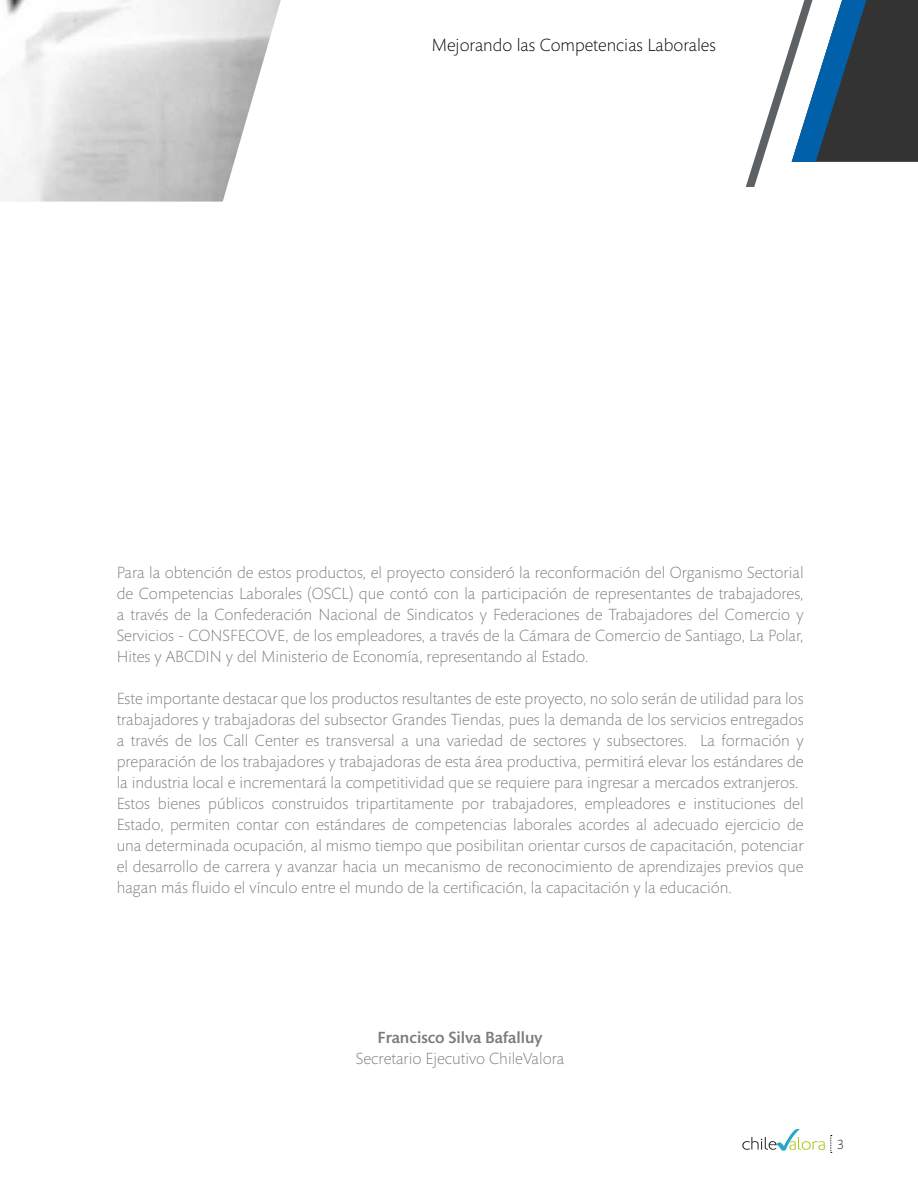
<style>
.page{position:relative;width:918px;height:1188px;background:#fff}
.page>*{position:absolute;margin:0;border:0;box-sizing:border-box;transform-origin:0 0}
.t1{font:300 18px "Mundo Sans Std";color:#000}
.t2{font:300 16.5px/21px "Mundo Sans Std";color:#7b7c7e;text-align:justify}
.t3{font:500 16.5px "Mundo Sans Std";color:#7b7c7e}
.t4{font:300 13.5px "Mundo Sans Std";color:#000}
</style>
<div class="page">
<img style="left:0;top:0;width:281px;height:202px">
<svg style="left:0;top:0;width:225px;height:162px"></svg>
<svg style="left:746px;top:0;width:172px;height:187px"></svg>
<svg style="left:742px;top:1129px;width:90px;height:24px"></svg>
<p class="t1" style="left:432px;top:35px;width:286px">Mejorando las Competencias Laborales</p>
<p class="t2" style="left:117px;top:563px;width:688px">Para la obtención de estos productos, el proyecto consideró la reconformación del Organismo Sectorial de Competencias Laborales (OSCL) que contó con la participación de representantes de trabajadores, a través de la Confederación Nacional de Sindicatos y Federaciones de Trabajadores del Comercio y Servicios - CONSFECOVE, de los empleadores, a través de la Cámara de Comercio de Santiago, La Polar, Hites y ABCDIN y del Ministerio de Economía, representando al Estado.</p>
<p class="t2" style="left:117px;top:689px;width:688px;text-align:left">Este importante destacar que los productos resultantes de este proyecto, no solo serán de utilidad para los trabajadores y trabajadoras del subsector Grandes Tiendas, pues la demanda de los servicios entregados a través de los Call Center es transversal a una variedad de sectores y subsectores. La formación y preparación de los trabajadores y trabajadoras de esta área productiva, permitirá elevar los estándares de la industria local e incrementará la competitividad que se requiere para ingresar a mercados extranjeros.<br>Estos bienes públicos construidos tripartitamente por trabajadores, empleadores e instituciones del Estado, permiten contar con estándares de competencias laborales acordes al adecuado ejercicio de una determinada ocupación, al mismo tiempo que posibilitan orientar cursos de capacitación, potenciar el desarrollo de carrera y avanzar hacia un mecanismo de reconocimiento de aprendizajes previos que hagan más fluido el vínculo entre el mundo de la certificación, la capacitación y la educación.</p>
<p class="t3" style="left:378px;top:1029px;width:167px">Francisco Silva Bafalluy</p>
<p class="t2" style="left:356px;top:1049px;width:210px">Secretario Ejecutivo ChileValora</p>
<p class="t4" style="left:837px;top:1137px;width:8px">3</p>
</div>
